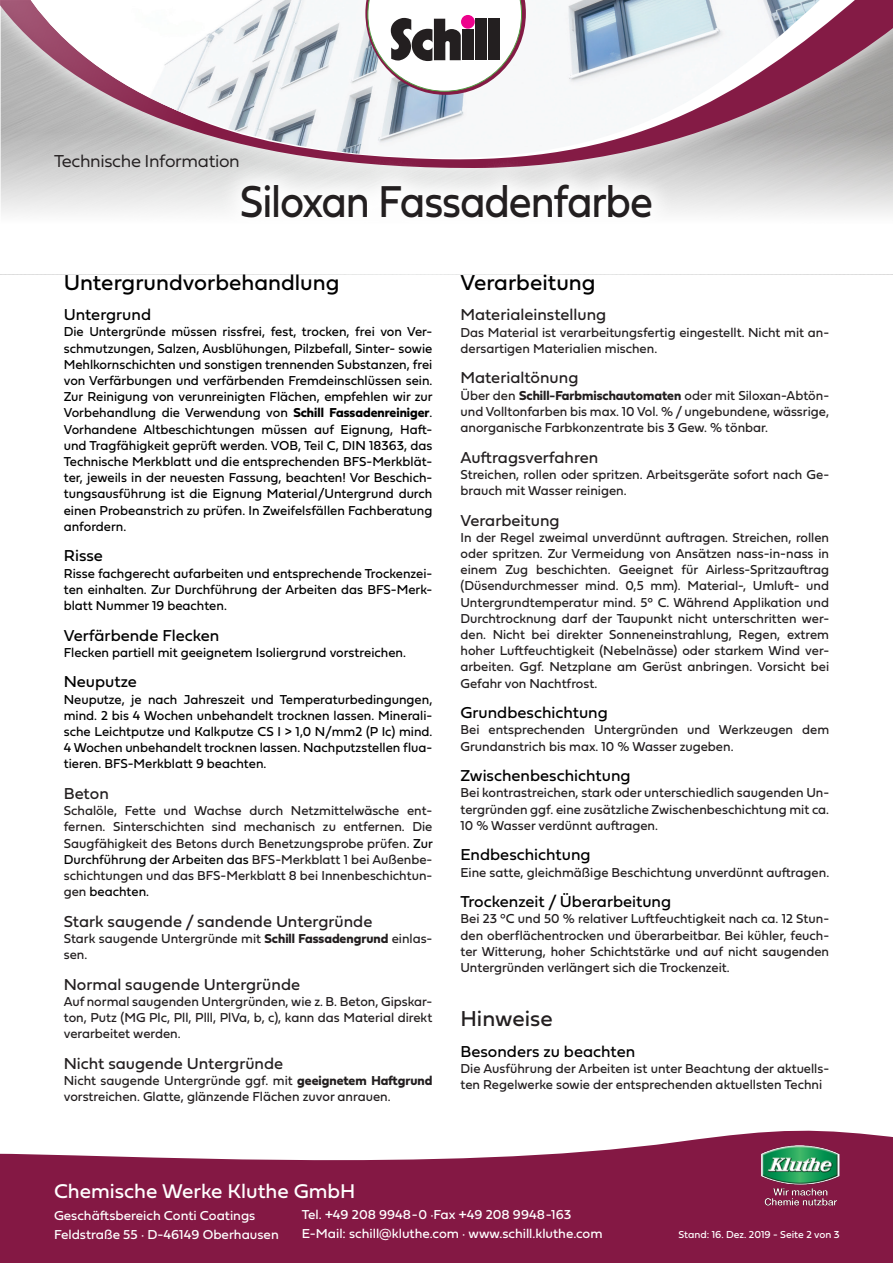
<style>
.page{position:relative;width:893px;height:1263px;background:#fff}
.page>*{position:absolute;margin:0;border:0;box-sizing:border-box;transform-origin:0 0}
.t1{font:46.5px "Fieldwork Geo Regular";letter-spacing:-.03em;color:#231f20;scale:.9 1}
.t2{font:22.5px "Fieldwork Geo Regular";color:#000}
.t3{font:22.5px "Fieldwork Geo Regular";color:#231f20}
.t4{font:20.7px "Fieldwork Geo Regular";color:#fff}
.t5{font:18px "Fieldwork Geo Light";letter-spacing:-.02em;color:#231f20}
.t6{font:16.5px "Fieldwork Geo Regular";color:#231f20}
.t7{font:16.5px "Fieldwork Geo Regular";color:#000}
.t8{font:13.5px/16.2px "Fieldwork Geo Regular";color:#231f20;text-align:justify}
.t9{font:13.5px/16.2px "Fieldwork Geo Regular";color:#000;text-align:justify}
.t10{font:13.5px/18.6px "Fieldwork Geo Regular";color:#fff}
.t11{font:10.5px "Fieldwork Geo Regular";color:#fff}
.s1{font-family:"Fieldwork Geo Bold"}
.s2{color:#000}
</style>
<div class="page">
<svg style="left:0;top:1130px;width:893px;height:133px;fill:#841844"></svg>
<img style="left:761px;top:1146px;width:78px;height:60px">
<svg style="left:0;top:171px;width:893px;height:38px;background:#e1e1e1"></svg>
<svg style="left:0;top:0;width:893px;height:171px;background:#b6aaae"></svg>
<svg style="left:32px;top:0;width:840px;height:165px;background:#b09da4"></svg>
<svg style="left:22px;top:0;width:834px;height:160px;background:#a68591"></svg>
<img style="left:22px;top:0;width:807px;height:159px">
<svg style="left:365px;top:0;width:161px;height:95px"></svg>
<svg style="left:215px;top:158px;width:463px;height:55px"></svg>
<h3 class="t5" style="left:54px;top:146px;width:187px">Technische Information</h3>
<h1 class="t1" style="left:240px;top:165px;width:461px">Siloxan Fassadenfarbe</h1>
<p class="t2" style="left:64px;top:264px;width:277px">Untergrundvorbehandlung</p>
<p class="t7" style="left:64px;top:302px;width:89px">Untergrund</p>
<p class="t9" style="left:64px;top:323px;width:370px">Die Untergründe müssen rissfrei, fest, trocken, frei von Ver&shy;schmutzungen, Salzen, Ausblühungen, Pilzbefall, Sinter- sowie Mehlkornschichten und sonstigen trennenden Substanzen, frei von Verfärbungen und verfärbenden Fremdeinschlüssen sein.<br>Zur Reinigung von verunreinigten Flächen, empfehlen wir zur Vorbehandlung die Verwendung von <span class="s1">Schill Fassadenreiniger</span>.<br>Vorhandene Altbeschichtungen müssen auf Eignung, Haft&shy;und Tragfähigkeit geprüft werden. VOB, Teil C, DIN 18363, das Technische Merkblatt und die entsprechenden BFS-Merkblät&shy;ter, jeweils in der neuesten Fassung, beachten! Vor Beschich&shy;tungsausführung ist die Eignung Material/Untergrund durch einen Probeanstrich zu prüfen. In Zweifelsfällen Fachberatung anfordern.</p>
<p class="t7" style="left:64px;top:543px;width:41px">Risse</p>
<p class="t9" style="left:64px;top:564px;width:370px">Risse fachgerecht aufarbeiten und entsprechende Trockenzei&shy;ten einhalten. Zur Durchführung der Arbeiten das BFS-Merk&shy;blatt Nummer 19 beachten.</p>
<p class="t7" style="left:64px;top:622px;width:157px">Verfärbende Flecken</p>
<p class="t9" style="left:64px;top:644px;width:344px">Flecken partiell mit geeignetem Isoliergrund vorstreichen.</p>
<p class="t7" style="left:64px;top:669px;width:75px">Neuputze</p>
<p class="t9" style="left:64px;top:690px;width:370px">Neuputze, je nach Jahreszeit und Temperaturbedingungen, mind. 2 bis 4 Wochen unbehandelt trocknen lassen. Minerali&shy;sche Leichtputze und Kalkputze CS I &gt; 1,0 N/mm2 (P Ic) mind.<br>4 Wochen unbehandelt trocknen lassen. Nachputzstellen flua&shy;tieren. BFS-Merkblatt 9 beachten.</p>
<p class="t6" style="left:64px;top:780px;width:47px">Beton</p>
<p class="t8" style="left:64px;top:802px;width:370px">Schalöle, Fette und Wachse durch Netzmittelwäsche ent&shy;fernen. Sinterschichten sind mechanisch zu entfernen. Die Saugfähigkeit des Betons durch Benetzungsprobe prüfen. <span class="s2">Zur Durchführung der Arbeiten das</span> BFS-Merkblatt 1 bei Außenbe&shy;schichtungen und das BFS-Merkblatt 8 bei Innenbeschichtun&shy;gen <span class="s2">beachten.</span></p>
<p class="t6" style="left:64px;top:908px;width:310px">Stark saugende / sandende Untergründe</p>
<p class="t8" style="left:64px;top:930px;width:370px">Stark saugende Untergründe mit <span class="s1">Schill Fassadengrund</span> einlas&shy;sen.</p>
<p class="t6" style="left:64px;top:971px;width:238px">Normal saugende Untergründe</p>
<p class="t8" style="left:64px;top:993px;width:370px">Auf normal saugenden Untergründen, wie z. B. Beton, Gipskar&shy;ton, Putz (MG Plc, Pll, Plll, PlVa, b, c), kann das Material direkt verarbeitet werden.</p>
<p class="t6" style="left:64px;top:1050px;width:221px">Nicht saugende Untergründe</p>
<p class="t8" style="left:64px;top:1072px;width:370px">Nicht saugende Untergründe ggf. mit <span class="s1">geeignetem Haftgrund </span>vorstreichen. Glatte, glänzende Flächen zuvor anrauen.</p>
<p class="t2" style="left:460px;top:264px;width:137px">Verarbeitung</p>
<p class="t6" style="left:460px;top:302px;width:147px">Materialeinstellung</p>
<p class="t8" style="left:460px;top:323px;width:370px">Das Material ist verarbeitungsfertig eingestellt. Nicht mit an&shy;dersartigen Materialien mischen.</p>
<p class="t6" style="left:460px;top:365px;width:119px">Materialtönung</p>
<p class="t8" style="left:460px;top:386px;width:370px">Über den <span class="s1">Schill-Farbmischautomaten</span> oder mit Siloxan-Abtön&shy;und Volltonfarben bis max. 10 Vol. % / ungebundene, wässrige, anorganische Farbkonzentrate bis 3 Gew. % tönbar.</p>
<p class="t6" style="left:460px;top:444px;width:139px">Auftragsverfahren</p>
<p class="t8" style="left:460px;top:466px;width:370px">Streichen, rollen oder spritzen. Arbeitsgeräte sofort nach Ge&shy;brauch mit Wasser reinigen.</p>
<p class="t6" style="left:460px;top:507px;width:101px">Verarbeitung</p>
<p class="t8" style="left:460px;top:529px;width:370px">In der Regel zweimal unverdünnt auftragen. Streichen, rollen oder spritzen. Zur Vermeidung von Ansätzen nass-in-nass in einem Zug beschichten. Geeignet für Airless-Spritzauftrag (Düsendurchmesser mind. 0,5 mm). Material-, Umluft- und Untergrundtemperatur mind. 5° C. Während Applikation und Durchtrocknung darf der Taupunkt nicht unterschritten wer&shy;den. Nicht bei direkter Sonneneinstrahlung, Regen, extrem hoher Luftfeuchtigkeit (Nebelnässe) oder starkem Wind ver&shy;arbeiten. Ggf. Netzplane am Gerüst anbringen. Vorsicht bei Gefahr von Nachtfrost.</p>
<p class="t7" style="left:460px;top:700px;width:149px">Grundbeschichtung</p>
<p class="t8" style="left:460px;top:721px;width:370px">Bei entsprechenden Untergründen und Werkzeugen dem<br>Grundanstrich bis max. 10 % Wasser zugeben.</p>
<p class="t7" style="left:460px;top:763px;width:172px">Zwischenbeschichtung</p>
<p class="t8" style="left:460px;top:784px;width:370px">Bei kontrastreichen, stark oder unterschiedlich saugenden Un&shy;tergründen ggf. eine zusätzliche Zwischenbeschichtung mit ca.<br>10 % Wasser verdünnt auftragen.</p>
<p class="t7" style="left:460px;top:842px;width:132px">Endbeschichtung</p>
<p class="t8" style="left:460px;top:863px;width:370px">Eine satte, gleichmäßige Beschichtung unverdünnt auftragen.</p>
<p class="t7" style="left:460px;top:889px;width:212px">Trockenzeit / Überarbeitung</p>
<p class="t8" style="left:460px;top:910px;width:370px">Bei 23 °C und 50 % relativer Luftfeuchtigkeit nach ca. 12 Stun&shy;den oberflächentrocken und überarbeitbar. Bei kühler, feuch&shy;ter Witterung, hoher Schichtstärke und auf nicht saugenden Untergründen verlängert sich die Trockenzeit.</p>
<p class="t3" style="left:460px;top:1001px;width:94px">Hinweise</p>
<p class="t7" style="left:460px;top:1038px;width:176px">Besonders zu beachten</p>
<p class="t8" style="left:460px;top:1060px;width:370px">Die Ausführung der Arbeiten ist unter Beachtung der aktuells&shy;ten Regelwerke sowie der entsprechenden aktuellsten Techni</p>
<h3 class="t4" style="left:54px;top:1175px;width:303px">Chemische Werke Kluthe GmbH</h3>
<p class="t10" style="left:54px;top:1206px;width:226px">Geschäftsbereich Conti Coatings<br>Feldstraße 55 · D-46149 Oberhausen</p>
<p class="t10" style="left:302px;top:1205px;width:302px">Tel. +49 208 9948-0 ·Fax +49 208 9948-163<br>E-Mail: schill@kluthe.com · www.schill.kluthe.com</p>
<p class="t11" style="left:678px;top:1226px;width:163px">Stand: 16. Dez. 2019 - Seite 2 von 3</p>
</div>
